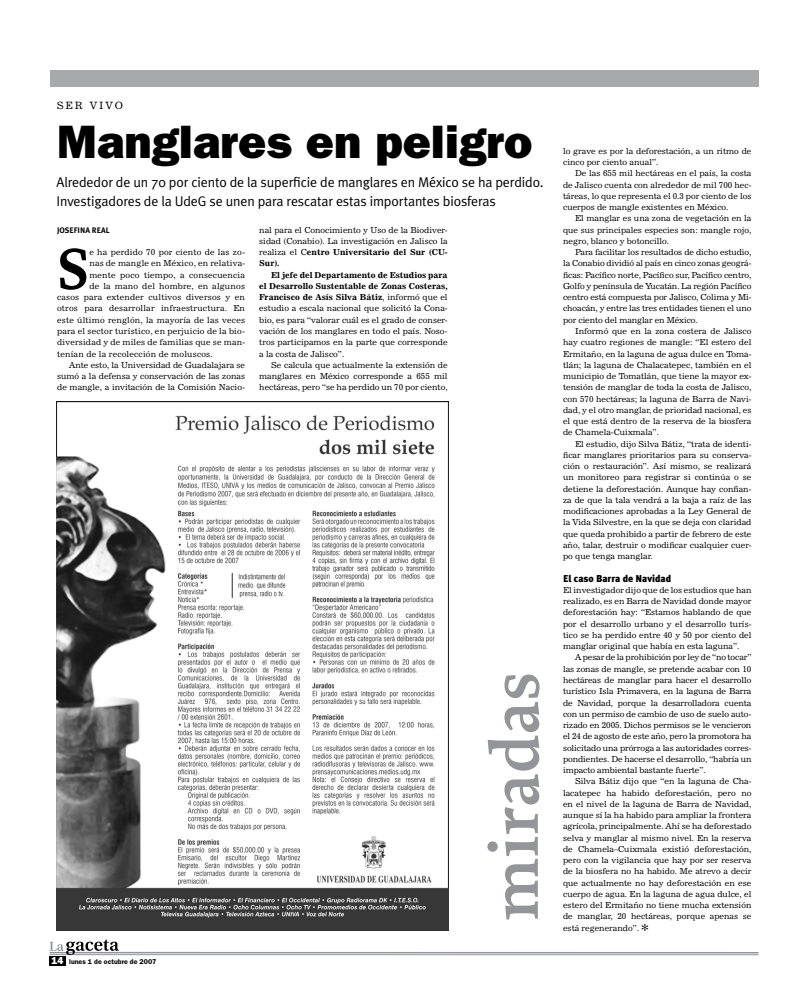
<style>
.page{position:relative;width:794px;height:1007px;background:#fff}
.page>*{position:absolute;margin:0;border:0;box-sizing:border-box;transform-origin:0 0}
.t1{font:600 70px "Proforma";color:#939598}
.t2{font:700 59.9px "Proforma";color:#000}
.t3{font:800 47px "Franklin Gothic";color:#000}
.t4{font:14px/18px "Meta Plus Normal";letter-spacing:-.01em;color:#000}
.t5{font:900 10px "Meta Plus";color:#000}
.t6{font:10px "News 702 BT";letter-spacing:.2em;color:#000}
.t7{font:8.2px/11.2px "News 702 BT";color:#000;text-align:justify}
.t8{font:8.2px "News 702 BT";letter-spacing:.02em;color:#000}
.t9{font:700 8px "Meta Plus";color:#000}
.t10{font:600 7px "Franklin Gothic";color:#000}
.s1{font-weight:700}
.s2{font-weight:800;font-size:10px;color:#fff}
.s3{font-family:"Monotype Sorts";font-size:10px}
</style>
<div class="page">
<hr style="left:50px;top:951px;width:708px;height:2px;background:#939598">
<hr style="left:50px;top:954px;width:708px;height:1px;background:#939598">
<svg style="left:50px;top:939px;width:69px;height:15px"></svg>
<div style="left:50px;top:956px;width:16px;height:9px;background:#000"></div>
<div style="left:50px;top:70px;width:708px;height:16px;background:#a7a9ac"></div>
<img style="left:57px;top:401px;width:391px;height:529px">
<p class="t6" style="left:57px;top:99px;width:68px">SER VIVO</p>
<h3 class="t3" style="left:57px;top:114px;width:477px">Manglares en peligro</h3>
<h3 class="t4" style="left:56px;top:173px;width:488px">Alrededor de un 70 por ciento de la superficie de manglares en México se ha perdido.<br>Investigadores de la UdeG se unen para rescatar estas importantes biosferas</h3>
<p class="t9" style="left:57px;top:225px;width:8px">JOSEFINA</p>
<p class="t9" style="left:92px;top:225px;width:10px">REAL</p>
<h2 class="t2" style="left:57px;top:231px;width:34px">S</h2>
<p class="t8" style="left:89px;top:247px;width:157px">e ha perdido 70 por ciento de las zo-</p>
<p class="t7" style="left:259px;top:224px;width:190px">nal para el Conocimiento y Uso de la Biodiver&shy;sidad (Conabio). La investigación en Jalisco la realiza el C<span class="s1">entro Universitario del Sur (CU-Sur).</span></p>
<p class="t7" style="left:259px;top:269px;width:190px;text-indent:12px"><span class="s1">El jefe del Departamento de Estudios para el Desarrollo Sustentable de Zonas Costeras, Francisco de Asís Silva Bátiz</span>, informó que el estudio a escala nacional que solicitó la Cona&shy;bio, es para “valorar cuál es el grado de conser&shy;vación de los manglares en todo el país. Noso&shy;tros participamos en la parte que corresponde a la costa de Jalisco”.</p>
<p class="t7" style="left:259px;top:359px;width:190px;text-indent:12px">Se calcula que actualmente la extensión de manglares en México corresponde a 655 mil hectáreas, pero “se ha perdido un 70 por ciento,</p>
<p class="t8" style="left:89px;top:258px;width:157px">nas de mangle en México, en relativa-</p>
<p class="t8" style="left:89px;top:270px;width:157px">mente poco tiempo, a consecuencia</p>
<p class="t8" style="left:89px;top:281px;width:157px">de la mano del hombre, en algunos</p>
<p class="t8" style="left:57px;top:292px;width:189px">casos para extender cultivos diversos y en</p>
<p class="t8" style="left:57px;top:303px;width:189px">otros para desarrollar infraestructura. En</p>
<p class="t8" style="left:57px;top:315px;width:189px">este último renglón, la mayoría de las veces</p>
<p class="t8" style="left:57px;top:326px;width:189px">para el sector turístico, en perjuicio de la bio-</p>
<p class="t8" style="left:57px;top:337px;width:189px">diversidad y de miles de familias que se man-</p>
<p class="t8" style="left:57px;top:348px;width:157px">tenían de la recolección de moluscos.</p>
<p class="t7" style="left:69px;top:359px;width:177px">Ante esto, la Universidad de Guadalajara se</p>
<p class="t7" style="left:57px;top:370px;width:189px">sumó a la defensa y conservación de las zonas</p>
<p class="t7" style="left:57px;top:381px;width:189px">de mangle, a invitación de la Comisión Nacio-</p>
<p class="t10" style="left:52px;top:957px;width:106px"><span class="s2">14</span> lunes 1 de octubre de 2007</p>
<h1 class="t1" style="left:471px;top:920px;width:250px;rotate:-90deg">miradas</h1>
<p class="t7" style="left:563px;top:145px;width:190px">lo grave es por la deforestación, a un ritmo de cinco por ciento anual”.</p>
<p class="t7" style="left:563px;top:168px;width:190px;text-indent:12px">De las 655 mil hectáreas en el país, la costa de Jalisco cuenta con alrededor de mil 700 hec&shy;táreas, lo que representa el 0.3 por ciento de los cuerpos de mangle existentes en México.</p>
<p class="t7" style="left:563px;top:213px;width:190px;text-indent:12px">El manglar es una zona de vegetación en la que sus principales especies son: mangle rojo, negro, blanco y botoncillo.</p>
<p class="t7" style="left:563px;top:246px;width:190px;text-indent:12px">Para facilitar los resultados de dicho estudio, la Conabio dividió al país en cinco zonas geográ&shy;ficas: Pacífico norte, Pacífico sur, Pacífico centro, Golfo y península de Yucatán. La región Pacífico centro está compuesta por Jalisco, Colima y Mi&shy;choacán, y entre las tres entidades tienen el uno por ciento del manglar en México.</p>
<p class="t7" style="left:563px;top:325px;width:190px;text-indent:12px">Informó que en la zona costera de Jalisco hay cuatro regiones de mangle: “El estero del Ermitaño, en la laguna de agua dulce en Toma&shy;tlán; la laguna de Chalacatepec, también en el municipio de Tomatlán, que tiene la mayor ex&shy;tensión de manglar de toda la costa de Jalisco, con 570 hectáreas; la laguna de Barra de Navi&shy;dad, y el otro manglar, de prioridad nacional, es el que está dentro de la reserva de la biosfera de Chamela-Cuixmala”.</p>
<p class="t7" style="left:563px;top:438px;width:190px;text-indent:12px">El estudio, dijo Silva Bátiz, “trata de identi&shy;ficar manglares prioritarios para su conserva&shy;ción o restauración”. Así mismo, se realizará un monitoreo para registrar si continúa o se detiene la deforestación. Aunque hay confian&shy;za de que la tala vendrá a la baja a raíz de las modificaciones aprobadas a la Ley General de la Vida Silvestre, en la que se deja con claridad que queda prohibido a partir de febrero de este año, talar, destruir o modificar cualquier cuer&shy;po que tenga manglar.</p>
<p class="t5" style="left:563px;top:572px;width:110px">El caso Barra de Navidad</p>
<p class="t7" style="left:563px;top:584px;width:190px">El investigador dijo que de los estudios que han realizado, es en Barra de Navidad donde mayor deforestación hay: “Estamos hablando de que por el desarrollo urbano y el desarrollo turís&shy;tico se ha perdido entre 40 y 50 por ciento del manglar original que había en esta laguna”.</p>
<p class="t7" style="left:563px;top:651px;width:190px;text-indent:12px">A pesar de la prohibición por ley de “no tocar” las zonas de mangle, se pretende acabar con 10 hectáreas de manglar para hacer el desarrollo turístico Isla Primavera, en la laguna de Barra de Navidad, porque la desarrolladora cuenta con un permiso de cambio de uso de suelo auto&shy;rizado en 2005. Dichos permisos se le vencieron el 24 de agosto de este año, pero la promotora ha solicitado una prórroga a las autoridades corres&shy;pondientes. De hacerse el desarrollo, “habría un impacto ambiental bastante fuerte”.</p>
<p class="t7" style="left:563px;top:775px;width:190px;text-indent:12px">Silva Bátiz dijo que “en la laguna de Cha&shy;lacatepec ha habido deforestación, pero no en el nivel de la laguna de Barra de Navidad, aunque sí la ha habido para ampliar la frontera agrícola, principalmente. Ahí se ha deforestado selva y manglar al mismo nivel. En la reserva de Chamela–Cuixmala existió deforestación, pero con la vigilancia que hay por ser reserva de la biosfera no ha habido. Me atrevo a decir que actualmente no hay deforestación en ese cuerpo de agua. En la laguna de agua dulce, el estero del Ermitaño no tiene mucha extensión de manglar, 20 hectáreas, porque apenas se está regenerando”. <span class="s3">[</span></p>
</div>
